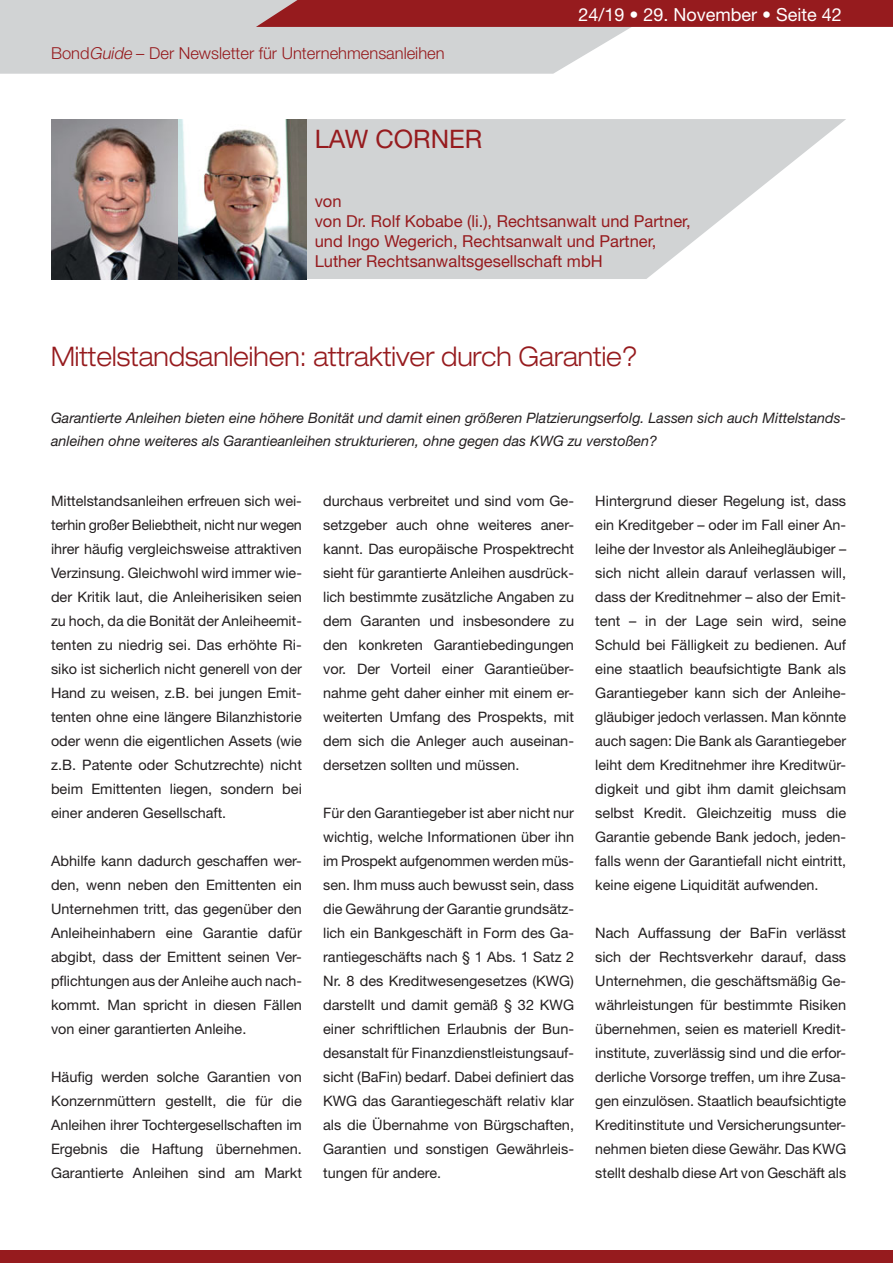
<style>
.page{position:relative;width:893px;height:1263px;background:#fff}
.page>*{position:absolute;margin:0;border:0;box-sizing:border-box;transform-origin:0 0}
.t1{font:300 expanded 27px "Helvetica Neue";color:#961b1e;scale:.9 1}
.t2{font:25.5px "Helvetica Neue";color:#961b1e}
.t3{font:18px "Helvetica Neue";color:#fff}
.t4{font:16.5px/19.8px "Helvetica Neue";color:#961b1e}
.t5{font:300 16.5px "Helvetica Neue";color:#961b1e}
.t6{font:14.4px/24px "Helvetica Neue";color:#231f20;text-align:justify}
.t7{font:italic 14.4px/22.5px "Helvetica Neue";color:#231f20}
.s1{font-style:italic}
</style>
<div class="page">
<div style="left:0;top:0;width:631px;height:74px;background:#d1d3d4"></div>
<svg style="left:256px;top:0;width:637px;height:27px;background:#982124"></svg>
<div style="left:0;top:1250px;width:893px;height:13px;background:#961b1e"></div>
<svg style="left:306px;top:119px;width:540px;height:160px;fill:#d1d3d4"></svg>
<img style="left:51px;top:119px;width:255px;height:160px">
<p class="t5" style="left:51px;top:47px;width:395px">Bond<span class="s1">Guide</span> – Der Newsletter für Unternehmensanleihen</p>
<h2 class="t2" style="left:315px;top:130px;width:169px">LAW CORNER</h2>
<p class="t3" style="left:578px;top:9px;width:265px">24/19 • 29. November • Seite 42</p>
<p class="t4" style="left:315px;top:193px;width:378px">von<br>von Dr. Rolf Kobabe (li.), Rechtsanwalt und Partner, und Ingo Wegerich, Rechtsanwalt und Partner, Luther Rechtsanwaltsgesellschaft mbH</p>
<h1 class="t1" style="left:51px;top:346px;width:653px">Mittelstandsanleihen: attraktiver durch Garantie?</h1>
<p class="t7" style="left:51px;top:408px;width:797px">Garantierte Anleihen bieten eine höhere Bonität und damit einen größeren Platzierungserfolg. Lassen sich auch Mittelstands&shy;anleihen ohne weiteres als Garantieanleihen strukturieren, ohne gegen das KWG zu verstoßen?</p>
<p class="t6" style="left:51px;top:490px;width:252px">Mittelstandsanleihen erfreuen sich wei&shy;terhin großer Beliebtheit, nicht nur wegen ihrer häufig vergleichsweise attraktiven Verzinsung. Gleichwohl wird immer wie&shy;der Kritik laut, die Anleiherisiken seien zu hoch, da die Bonität der Anleiheemit&shy;tenten zu niedrig sei. Das erhöhte Ri&shy;siko ist sicherlich nicht generell von der Hand zu weisen, z.B. bei jungen Emit&shy;tenten ohne eine längere Bilanzhistorie oder wenn die eigentlichen Assets (wie z.B. Patente oder Schutzrechte) nicht beim Emittenten liegen, sondern bei einer anderen Gesellschaft.</p>
<p class="t6" style="left:51px;top:850px;width:252px">Abhilfe kann dadurch geschaffen wer&shy;den, wenn neben den Emittenten ein Unternehmen tritt, das gegenüber den Anleiheinhabern eine Garantie dafür abgibt, dass der Emittent seinen Ver&shy;pflichtungen aus der Anleihe auch nach&shy;kommt. Man spricht in diesen Fällen von einer garantierten Anleihe.</p>
<p class="t6" style="left:51px;top:1066px;width:252px">Häufig werden solche Garantien von Konzernmüttern gestellt, die für die Anleihen ihrer Tochtergesellschaften im Ergebnis die Haftung übernehmen.<br>Garan tierte Anleihen sind am Markt</p>
<p class="t6" style="left:323px;top:490px;width:252px">durchaus verbreitet und sind vom Ge&shy;setzgeber auch ohne weiteres aner&shy;kannt. Das europäische Prospektrecht sieht für garantierte Anleihen ausdrück&shy;lich bestimmte zusätzliche Angaben zu dem Garanten und insbesondere zu den konkreten Garantiebedingungen vor. Der Vorteil einer Garantieüber&shy;nahme geht daher einher mit einem er&shy;weiterten Umfang des Prospekts, mit dem sich die Anleger auch auseinan&shy;dersetzen sollten und müssen.</p>
<p class="t6" style="left:323px;top:802px;width:252px">Für den Garantiegeber ist aber nicht nur wichtig, welche Informationen über ihn im Prospekt aufgenommen werden müs&shy;sen. Ihm muss auch bewusst sein, dass die Gewährung der Garantie grundsätz&shy;lich ein Bankgeschäft in Form des Ga&shy;ran tiegeschäfts nach § 1 Abs. 1 Satz 2<br>Nr. 8 des Kreditwesengesetzes (KWG) darstellt und damit gemäß § 32 KWG einer schriftlichen Erlaubnis der Bun&shy;desanstalt für Finanzdienstleistungsauf&shy;sicht (BaFin) bedarf. Dabei definiert das KWG das Garantiegeschäft relativ klar als die Übernahme von Bürgschaften, Garantien und sonstigen Gewährleis&shy;tungen für andere.</p>
<p class="t6" style="left:595px;top:490px;width:252px">Hintergrund dieser Regelung ist, dass ein Kreditgeber – oder im Fall einer An&shy;leihe der Investor als Anleihegläubiger – sich nicht allein darauf verlassen will, dass der Kreditnehmer – also der Emit&shy;tent – in der Lage sein wird, seine Schuld bei Fälligkeit zu bedienen. Auf eine staatlich beaufsichtigte Bank als Garantiegeber kann sich der Anleihe&shy;gläubiger jedoch verlassen. Man könnte auch sagen: Die Bank als Garantiegeber leiht dem Kreditnehmer ihre Kreditwür&shy;digkeit und gibt ihm damit gleichsam selbst Kredit. Gleichzeitig muss die Garan tie gebende Bank jedoch, jeden&shy;falls wenn der Garantiefall nicht eintritt, keine eigene Liquidität aufwenden.</p>
<p class="t6" style="left:595px;top:922px;width:252px">Nach Auffassung der BaFin verlässt sich der Rechtsverkehr darauf, dass Unternehmen, die geschäftsmäßig Ge&shy;währleistungen für bestimmte Risiken übernehmen, seien es materiell Kredit&shy;institute, zuverlässig sind und die erfor&shy;derliche Vorsorge treffen, um ihre Zusa&shy;gen einzulösen. Staatlich beaufsichtigte Kreditinstitute und Versicherungsunter&shy;nehmen bieten diese Gewähr. Das KWG stellt deshalb diese Art von Geschäft als</p>
</div>
